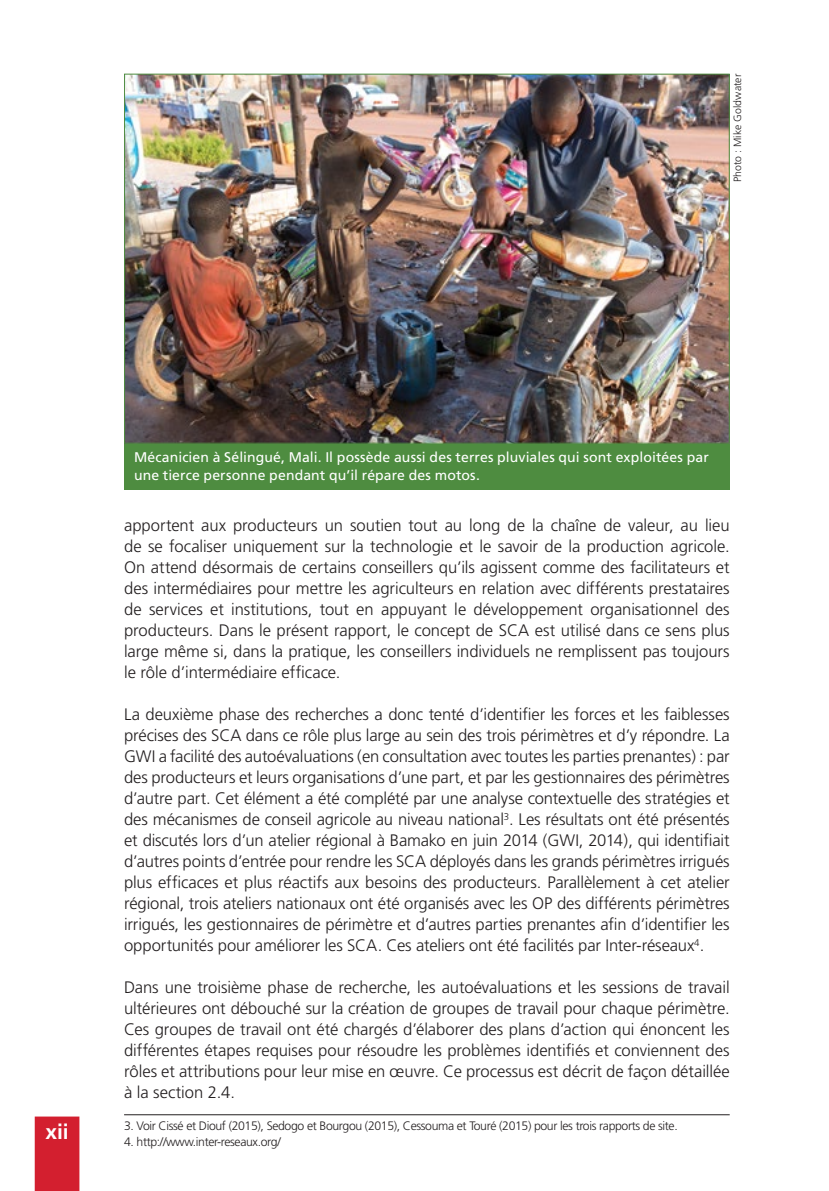
<style>
.page{position:relative;width:829px;height:1191px;background:#fff}
.page>*{position:absolute;margin:0;border:0;box-sizing:border-box;transform-origin:0 0}
.t1{font:700 21px "Frutiger";color:#fff}
.Body_text{font:300 16.62px/21px "Frutiger";letter-spacing:-.005em;color:#231f20;text-align:justify}
.Box_table_text{font:14px/17.5px "Frutiger";letter-spacing:.01em;color:#fff}
.Footnote{font:300 12.25px "Frutiger";letter-spacing:-.03em;color:#231f20}
.Source{font:300 10.5px "Frutiger";letter-spacing:.01em;color:#231f20}
</style>
<div class="page">
<div style="left:35px;top:1116px;width:44px;height:75px;background:#d31f2f"></div>
<div style="left:124px;top:441px;width:605px;height:49px;background:#4e8c40"></div>
<img style="left:126px;top:76px;width:601px;height:365px">
<hr style="left:124px;top:1114px;width:605px;height:1px;background:#231f20">
<p class="Source" style="left:731px;top:182px;width:110px;rotate:-90deg">Photo : Mike Goldwater</p>
<p class="t1" style="left:46px;top:1119px;width:24px">xii</p>
<p class="Box_table_text" style="left:134px;top:449px;width:576px">Mécanicien à Sélingué, Mali. Il possède aussi des terres pluviales qui sont exploitées par une tierce personne pendant qu’il répare des motos.</p>
<p class="Body_text" style="left:124px;top:515px;width:607px">apportent aux producteurs un soutien tout au long de la chaîne de valeur, au lieu de se focaliser uniquement sur la technologie et le savoir de la production agricole.<br>On attend désormais de certains conseillers qu’ils agissent comme des facilitateurs et des intermédiaires pour mettre les agriculteurs en relation avec différents prestataires de services et institutions, tout en appuyant le développement organisationnel des producteurs. Dans le présent rapport, le concept de SCA est utilisé dans ce sens plus large même si, dans la pratique, les conseillers individuels ne remplissent pas toujours le rôle d’intermédiaire efficace.</p>
<p class="Body_text" style="left:124px;top:704px;width:607px">La deuxième phase des recherches a donc tenté d’identifier les forces et les faiblesses précises des SCA dans ce rôle plus large au sein des trois périmètres et d’y répondre. La GWI a facilité des autoévaluations (en consultation avec toutes les parties prenantes) : par des producteurs et leurs organisations d’une part, et par les gestionnaires des périmètres d’autre part. Cet élément a été complété par une analyse contextuelle des stratégies et des mécanismes de conseil agricole au niveau national<sup>3</sup>. Les résultats ont été présentés et discutés lors d’un atelier régional à Bamako en juin 2014 (GWI, 2014), qui identifiait d’autres points d’entrée pour rendre les SCA déployés dans les grands périmètres irrigués plus efficaces et plus réactifs aux besoins des producteurs. Parallèlement à cet atelier régional, trois ateliers nationaux ont été organisés avec les OP des différents périmètres irrigués, les gestionnaires de périmètre et d’autres parties prenantes afin d’identifier les opportunités pour améliorer les SCA. Ces ateliers ont été facilités par Inter-réseaux<sup>4</sup>.</p>
<p class="Body_text" style="left:124px;top:977px;width:607px">Dans une troisième phase de recherche, les autoévaluations et les sessions de travail ultérieures ont débouché sur la création de groupes de travail pour chaque périmètre.<br>Ces groupes de travail ont été chargés d’élaborer des plans d’action qui énoncent les différentes étapes requises pour résoudre les problèmes identifiés et conviennent des rôles et attributions pour leur mise en œuvre. Ce processus est décrit de façon détaillée à la section 2.4.</p>
<p class="Footnote" style="left:124px;top:1119px;width:555px">3. Voir Cissé et Diouf (2015), Sedogo et Bourgou (2015), Cessouma et Touré (2015) pour les trois rapports de site.</p>
<p class="Footnote" style="left:124px;top:1134px;width:158px">4. http://www.inter-reseaux.org/</p>
</div>
